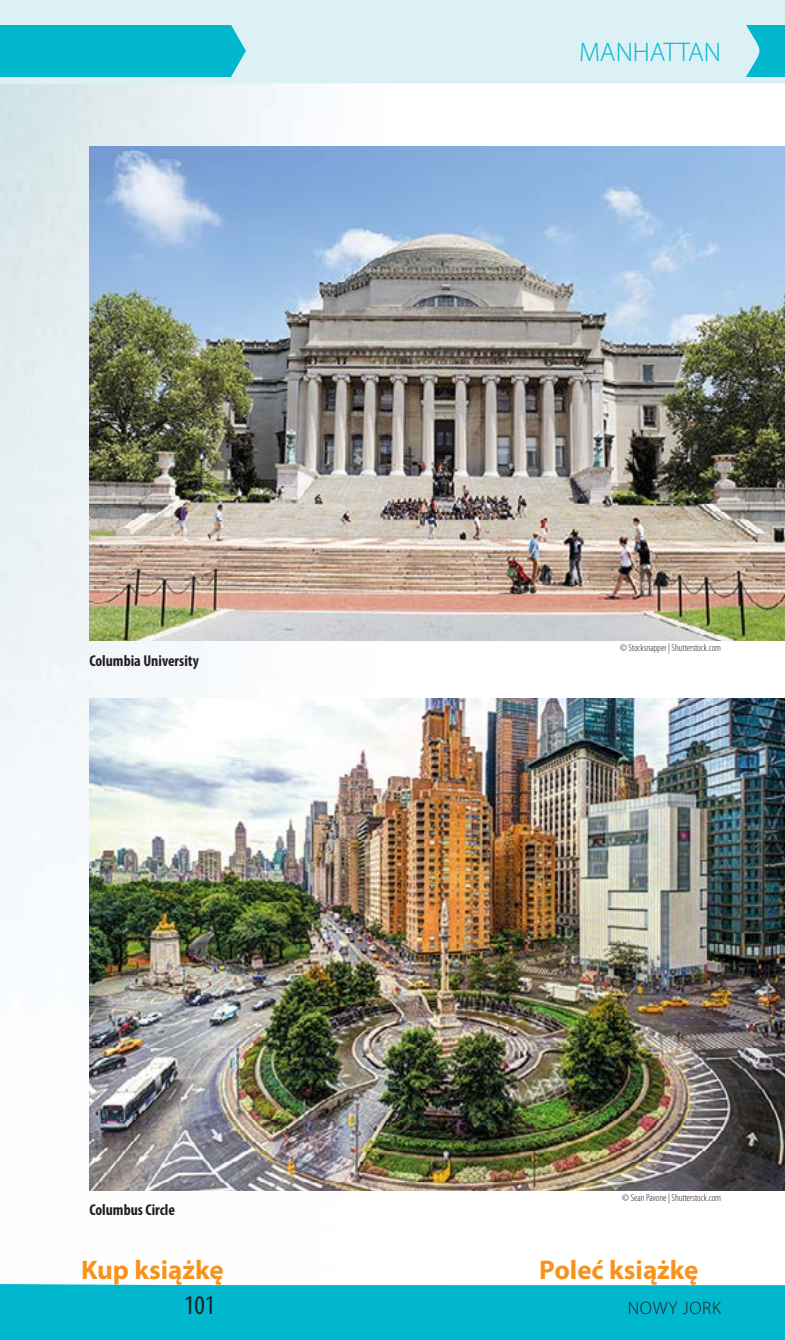
<style>
.page{position:relative;width:785px;height:1340px;background:#fff}
.page>*{position:absolute;margin:0;border:0;box-sizing:border-box;transform-origin:0 0}
.t1{font:700 27px "Myriad Pro";color:#f7931d}
.t2{font:300 27px "Myriad Pro";color:#00b7ce}
.t3{font:condensed 27px "Myriad Pro";color:#231f20}
.t4{font:300 18px "Myriad Pro";letter-spacing:.04em;color:#231f20}
.t5{font:700 condensed 15.75px "Myriad Pro";color:#231f20}
.t6{font:300 condensed 10.12px "Myriad Pro";color:#231f20}
</style>
<div class="page">
<img style="left:0;top:107px;width:784px;height:1084px">
<svg style="left:0;top:0;width:784px;height:107px;fill:#dcf1f5"></svg>
<div style="left:742px;top:26px;width:42px;height:51px;background:#00b7ce"></div>
<div style="left:0;top:26px;width:251px;height:51px;background:#00b7ce"></div>
<svg style="left:223px;top:0;width:45px;height:80px"></svg>
<svg style="left:714px;top:0;width:45px;height:80px;background:#caecf1"></svg>
<div style="left:0;top:1284px;width:784px;height:55px;background:#00b7ce"></div>
<img style="left:89px;top:147px;width:695px;height:493px">
<img style="left:89px;top:698px;width:695px;height:492px">
<h1 class="t2" style="left:579px;top:36px;width:143px">MANHATTAN</h1>
<h3 class="t5" style="left:89px;top:651px;width:111px">Columbia University</h3>
<h3 class="t5" style="left:89px;top:1200px;width:87px">Columbus Circle</h3>
<p class="t6" style="left:620px;top:641px;width:102px">© Stocksnapper | Shutterstock.com</p>
<p class="t6" style="left:622px;top:1192px;width:100px">© Sean Pavone | Shutterstock.com</p>
<h1 class="t1" style="left:81px;top:1252px;width:144px">Kup książkę</h1>
<h1 class="t1" style="left:539px;top:1252px;width:161px">Poleć książkę</h1>
<h1 class="t3" style="left:184px;top:1289px;width:33px">101</h1>
<h2 class="t4" style="left:627px;top:1297px;width:95px">NOWY JORK</h2>
</div>
